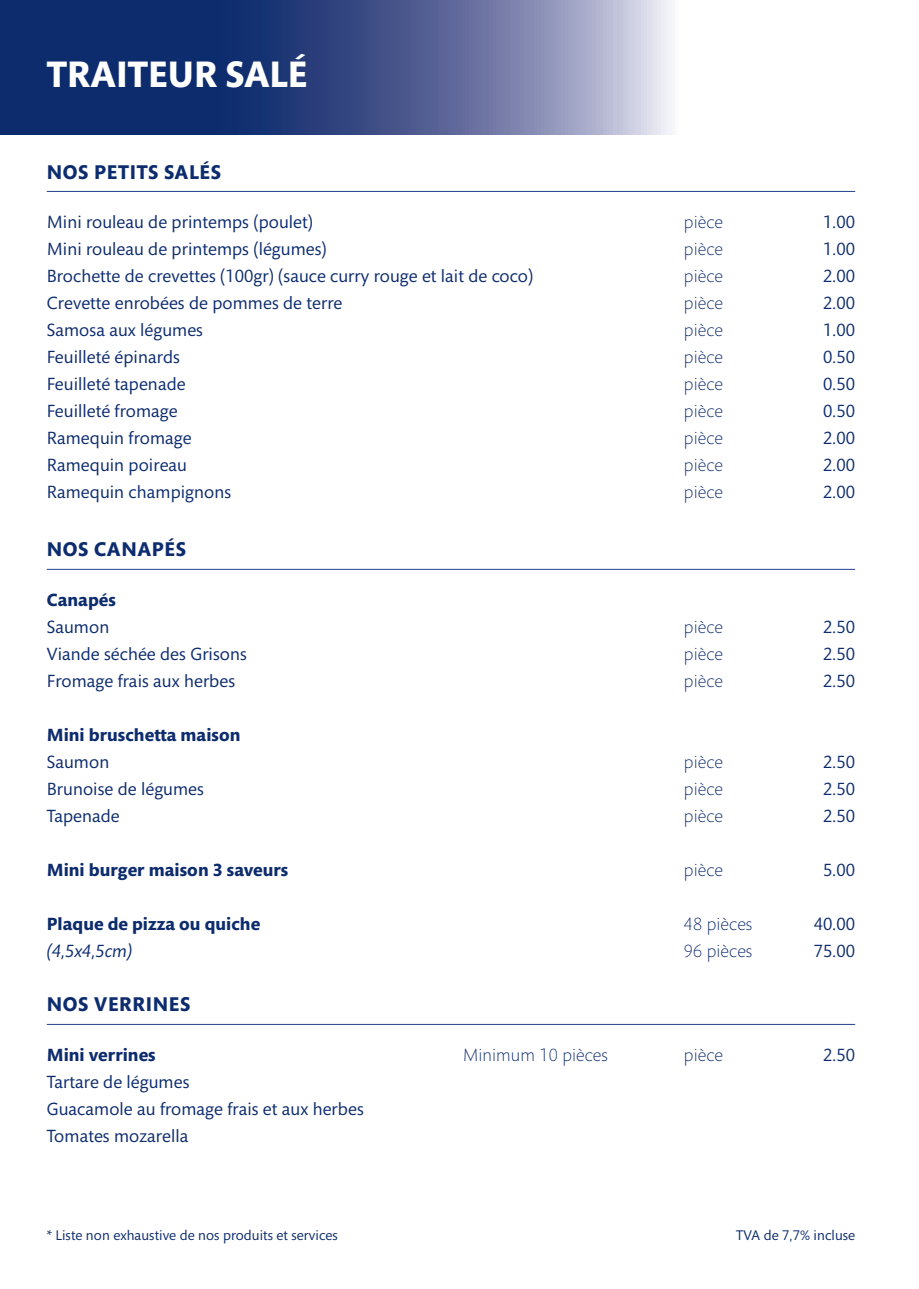
<style>
.page{position:relative;width:919px;height:1289px;background:#fff}
.page>*{position:absolute;margin:0;border:0;box-sizing:border-box;transform-origin:0 0}
.t1{font:700 37.5px "Mundo Sans Std";color:#fff}
.t2{font:700 20.25px "Mundo Sans Std";letter-spacing:.03em;color:#0d2c6e}
.t3{font:18px/27px "Mundo Sans Std";letter-spacing:.005em;color:#0d2c6e}
.t4{font:300 18px/27px "Mundo Sans Std";letter-spacing:.005em;color:#0d2c6e;text-align:justify}
.t5{font:700 18px "Mundo Sans Std";letter-spacing:.005em;color:#0d2c6e}
.t6{font:italic 18px "Mundo Sans Std";letter-spacing:.005em;color:#0d2c6e}
.t7{font:14.25px "Mundo Sans Std";letter-spacing:.005em;color:#0d2c6e}
</style>
<div class="page">
<hr style="left:47px;top:191px;width:808px;height:1px;background:#253f8e">
<hr style="left:47px;top:569px;width:808px;height:1px;background:#253f8e">
<hr style="left:47px;top:1024px;width:808px;height:1px;background:#253f8e">
<svg style="left:0;top:0;width:672px;height:135px;background:#495b8f"></svg>
<h1 class="t1" style="left:47px;top:54px;width:262px">TRAITEUR SALÉ</h1>
<p class="t2" style="left:47px;top:161px;width:176px">NOS PETITS SALÉS</p>
<p class="t3" style="left:47px;top:209px;width:488px">Mini rouleau de printemps (poulet)<br>Mini rouleau de printemps (légumes)<br>Brochette de crevettes (100gr) (sauce curry rouge et lait de coco)<br>Crevette enrobées de pommes de terre<br>Samosa aux légumes<br>Feuilleté épinards<br>Feuilleté tapenade<br>Feuilleté fromage<br>Ramequin fromage<br>Ramequin poireau<br>Ramequin champignons</p>
<p class="t3" style="left:823px;top:209px;width:33px;text-align:justify">1.00<br>1.00<br>2.00<br>2.00<br>1.00<br>0.50<br>0.50<br>0.50<br>2.00<br>2.00<br>2.00</p>
<p class="t4" style="left:684px;top:209px;width:41px">pièce pièce pièce pièce pièce pièce pièce pièce pièce pièce pièce</p>
<p class="t2" style="left:47px;top:538px;width:141px">NOS CANAPÉS</p>
<p class="t5" style="left:47px;top:590px;width:71px">Canapés</p>
<p class="t3" style="left:47px;top:614px;width:201px">Saumon<br>Viande séchée des Grisons<br>Fromage frais aux herbes</p>
<p class="t5" style="left:47px;top:725px;width:195px">Mini bruschetta maison</p>
<p class="t3" style="left:47px;top:749px;width:158px">Saumon<br>Brunoise de légumes<br>Tapenade</p>
<p class="t5" style="left:47px;top:860px;width:243px">Mini burger maison 3 saveurs</p>
<p class="t5" style="left:47px;top:914px;width:215px">Plaque de pizza ou quiche</p>
<p class="t6" style="left:47px;top:941px;width:87px">(4,5x4,5cm)</p>
<p class="t2" style="left:47px;top:993px;width:145px">NOS VERRINES</p>
<p class="t5" style="left:47px;top:1044px;width:110px">Mini verrines</p>
<p class="t3" style="left:47px;top:1068px;width:318px">Tartare de légumes<br>Guacamole au fromage frais et aux herbes<br>Tomates mozarella</p>
<p class="t7" style="left:47px;top:1227px;width:292px">* Liste non exhaustive de nos produits et services</p>
<p class="t4" style="left:462px;top:1041px;width:147px">Minimum 10 pièces</p>
<p class="t4" style="left:684px;top:614px;width:41px">pièce pièce pièce</p>
<p class="t4" style="left:684px;top:749px;width:41px">pièce pièce pièce</p>
<p class="t4" style="left:684px;top:857px;width:41px">pièce</p>
<p class="t4" style="left:684px;top:911px;width:70px">48 pièces<br>96 pièces</p>
<p class="t3" style="left:823px;top:614px;width:33px;text-align:justify">2.50<br>2.50<br>2.50</p>
<p class="t3" style="left:823px;top:749px;width:33px;text-align:justify">2.50<br>2.50<br>2.50</p>
<p class="t3" style="left:823px;top:857px;width:33px">5.00</p>
<p class="t3" style="left:813px;top:911px;width:43px">40.00<br>75.00</p>
<p class="t4" style="left:684px;top:1041px;width:41px">pièce</p>
<p class="t3" style="left:823px;top:1041px;width:33px">2.50</p>
<p class="t7" style="left:736px;top:1227px;width:120px">TVA de 7,7% incluse</p>
</div>
